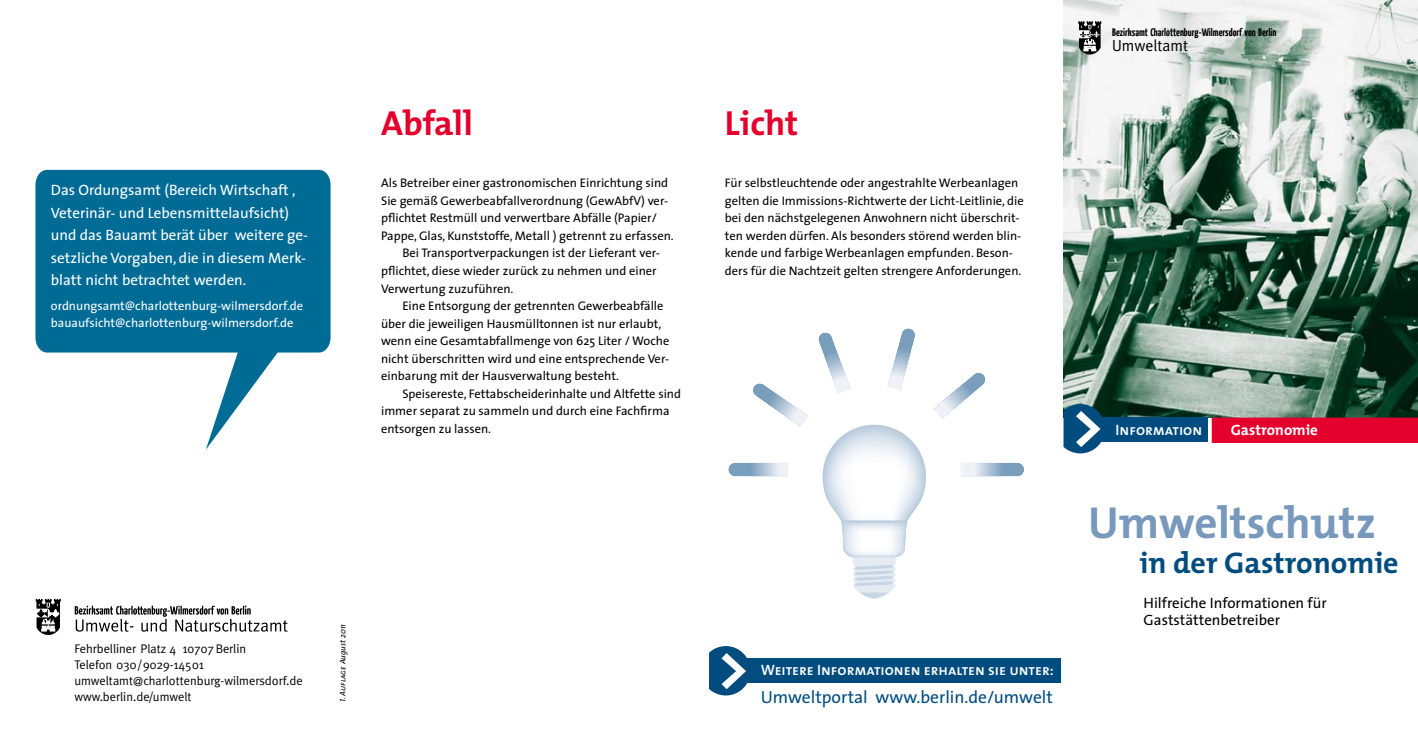
<style>
.page{position:relative;width:1418px;height:745px;background:#fff}
.page>*{position:absolute;margin:0;border:0;box-sizing:border-box;transform-origin:0 0}
.t1{font:700 45px "The Mix";color:#7898bc}
.t2{font:700 35px "The Mix";color:#e4002c}
.t3{font:700 30px "The Mix";color:#004c7e}
.t4{font:17.5px "The Sans";color:#004c7e}
.t5{font:15.88px "Meta";color:#000}
.t6{font:15px/22.5px "The Sans";color:#fff}
.t7{font:15px "The Sans Semi Bold Caps";color:#fff}
.t8{font:15px/17.5px "The Sans";color:#000}
.t9{font:700 15px "The Mix";color:#fff}
.t10{font:12.5px/17.5px "The Sans";color:#000}
.t11{font:12.5px/16px "Meta";color:#000}
.t12{font:12.5px/17.5px "The Sans";color:#fff}
.t13{font:700 10.88px "Yanone Kaffeesatz";color:#000}
.t14{font:italic 8.12px "The Sans";color:#000}
.s1{font-family:"The Sans Caps"}
</style>
<div class="page">
<img style="left:1063px;top:0;width:354px;height:417px">
<div style="left:1069px;top:417px;width:138px;height:25px;background:#004c7e"></div>
<div style="left:1211px;top:417px;width:206px;height:25px;background:#e4002c"></div>
<svg style="left:1063px;top:404px;width:42px;height:49px"></svg>
<svg style="left:1078px;top:21px;width:23px;height:33px"></svg>
<svg style="left:36px;top:598px;width:25px;height:36px"></svg>
<svg style="left:75px;top:605px;width:213px;height:26px"></svg>
<div style="left:736px;top:658px;width:324px;height:24px;background:#004c7e"></div>
<svg style="left:35px;top:170px;width:295px;height:279px;fill:#006c96"></svg>
<svg style="left:728px;top:328px;width:296px;height:271px"></svg>
<svg style="left:709px;top:646px;width:41px;height:49px"></svg>
<p class="t6" style="left:51px;top:178px;width:259px">Das Ordungsamt (Bereich Wirtschaft , Veterinär- und Lebensmittelaufsicht) und das Bauamt berät über weitere ge&shy;setzliche Vorgaben, die in diesem Merk&shy;blatt nicht betrachtet werden.</p>
<p class="t12" style="left:51px;top:296px;width:254px">ordnungsamt@charlottenburg-wilmersdorf.de bauaufsicht@charlottenburg-wilmersdorf.de</p>
<h2 class="t2" style="left:381px;top:94px;width:93px">Abfall</h2>
<p class="t10" style="left:381px;top:174px;width:288px">Als Betreiber einer gastronomischen Einrichtung sind</p>
<p class="t10" style="left:381px;top:191px;width:288px">Sie gemäß Gewerbeabfallverordnung (GewAbfV) ver-</p>
<p class="t10" style="left:381px;top:209px;width:277px">pflichtet Restmüll und verwertbare Abfälle (Papier/</p>
<p class="t10" style="left:381px;top:226px;width:294px">Pappe, Glas, Kunststoffe, Metall ) getrennt zu erfassen.</p>
<p class="t10" style="left:402px;top:244px;width:259px">Bei Transportverpackungen ist der Lieferant ver-</p>
<p class="t10" style="left:381px;top:261px;width:277px">pflichtet, diese wieder zurück zu nehmen und einer</p>
<p class="t10" style="left:381px;top:279px;width:134px">Verwertung zuzuführen.</p>
<p class="t10" style="left:402px;top:296px;width:263px">Eine Entsorgung der getrennten Gewerbeabfälle</p>
<p class="t10" style="left:381px;top:314px;width:282px">über die jeweiligen Hausmülltonnen ist nur erlaubt,</p>
<p class="t10" style="left:381px;top:331px;width:290px">wenn eine Gesamtabfallmenge von 625 Liter / Woche</p>
<p class="t10" style="left:381px;top:349px;width:289px">nicht überschritten wird und eine entsprechende Ver-</p>
<p class="t10" style="left:381px;top:366px;width:239px">einbarung mit der Hausverwaltung besteht.</p>
<p class="t10" style="left:402px;top:384px;width:280px">Speisereste, Fettabscheiderinhalte und Altfette sind</p>
<p class="t10" style="left:381px;top:401px;width:290px">immer separat zu sammeln und durch eine Fachfirma</p>
<p class="t10" style="left:381px;top:419px;width:111px">entsorgen zu lassen.</p>
<p class="t11" style="left:74px;top:640px;width:230px">Fehrbelliner Platz 4 10707 Berlin<br>Telefon 030 / 9029-14501 umweltamt@charlottenburg-wilmersdorf.de www.berlin.de/umwelt</p>
<p class="t14" style="left:336px;top:701px;width:79px;rotate:-90deg"><span class="s1">1. Auflage</span> August 2011</p>
<h2 class="t2" style="left:725px;top:94px;width:75px">Licht</h2>
<p class="t10" style="left:725px;top:174px;width:300px">Für selbstleuchtende oder angestrahlte Werbeanlagen gelten die Immissions-Richtwerte der Licht-Leitlinie, die bei den nächstgelegenen Anwohnern nicht überschrit&shy;ten werden dürfen. Als besonders störend werden blin&shy;kende und farbige Werbeanlagen empfunden. Beson&shy;ders für die Nachtzeit gelten strengere Anforderungen.</p>
<p class="t13" style="left:1112px;top:25px;width:166px">Bezirksamt Charlottenburg-Wilmersdorf von Berlin</p>
<p class="t5" style="left:1112px;top:36px;width:77px">Umweltamt</p>
<p class="t7" style="left:760px;top:657px;width:294px">Weitere Informationen erhalten sie unter:</p>
<h3 class="t4" style="left:760px;top:682px;width:294px">Umweltportal www.berlin.de/umwelt</h3>
<p class="t7" style="left:1115px;top:417px;width:88px">Information</p>
<p class="t9" style="left:1230px;top:417px;width:89px">Gastronomie</p>
<h1 class="t1" style="left:1088px;top:484px;width:289px">Umweltschutz</h1>
<h3 class="t3" style="left:1139px;top:537px;width:261px">in der Gastronomie</h3>
<p class="t8" style="left:1143px;top:593px;width:185px">Hilfreiche Informationen für<br>Gaststättenbetreiber</p>
</div>
